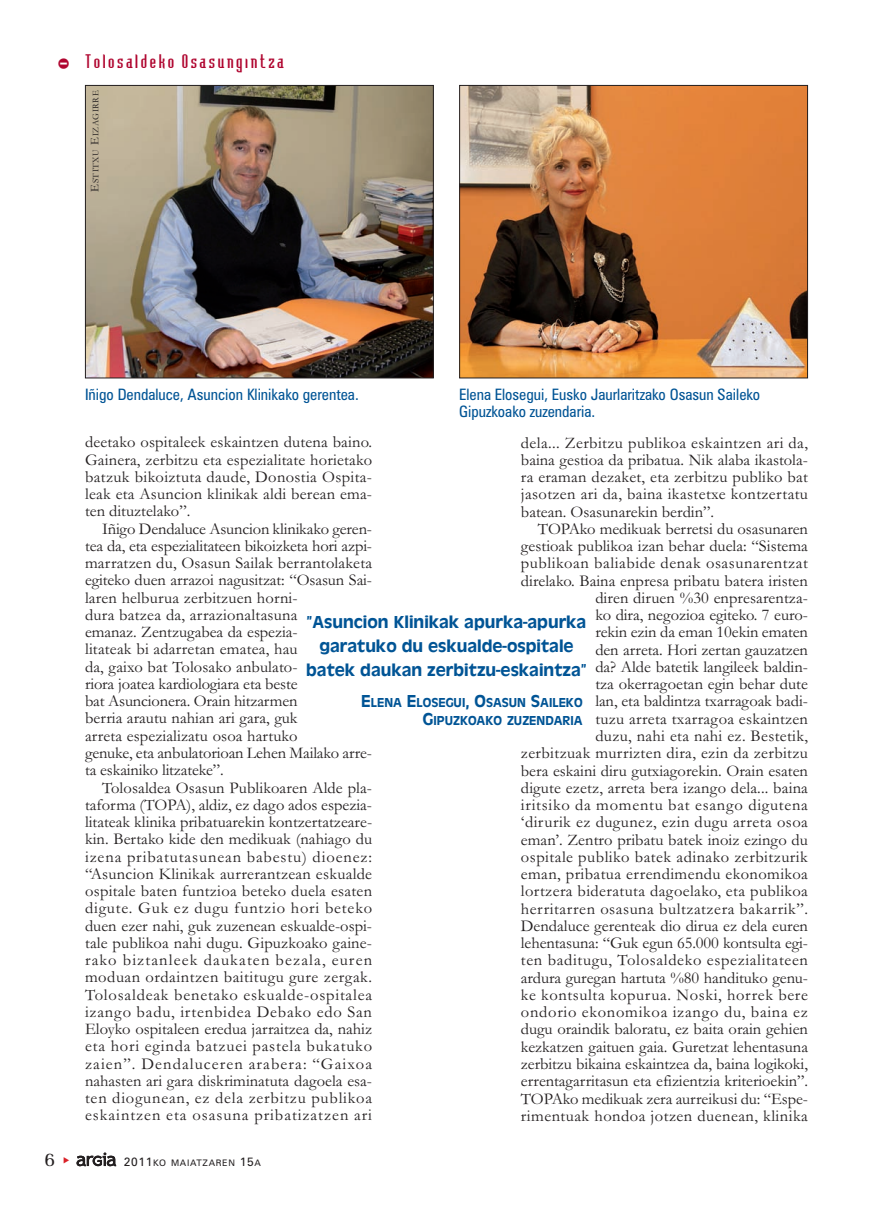
<style>
.page{position:relative;width:893px;height:1212px;background:#fff}
.page>*{position:absolute;margin:0;border:0;box-sizing:border-box;transform-origin:0 0}
.t1{font:19.5px "Memoir";color:#231f20}
.t2{font:18px/24px "Antique Olive";color:#005495;text-align:center}
.t3{font:18px "Bodiac";letter-spacing:.145em;color:#b00630}
.t4{font:16.5px/17.2px "Garamond";color:#231f20;text-align:justify}
.t5{font:condensed 15.75px/17.2px "Zurich BT";color:#005495}
.t6{font:13.5px/18px "Antique Olive";color:#005495;text-align:right}
.t7{font:9px "Zurich BT";letter-spacing:.075em;color:#231f20}
.t8{font:9px "Garamond";letter-spacing:.06em;color:#231f20}
.s1{font-size:30px}
.s2{font-size:12px}
.s3{font-size:18px}
</style>
<div class="page">
<svg style="left:77px;top:1152px;width:39px;height:14px"></svg>
<img style="left:87px;top:87px;width:345px;height:289px">
<div style="left:85px;top:85px;width:349px;height:293px;border:1px solid #231f20"></div>
<img style="left:461px;top:87px;width:345px;height:289px">
<div style="left:459px;top:85px;width:349px;height:293px;border:1px solid #231f20"></div>
<p class="t3" style="left:57px;top:55px;width:228px"><span class="s1">-</span> Tolosaldeko Osasungintza</p>
<p class="t8" style="left:92px;top:192px;width:103px;rotate:-90deg"><span class="s2">E</span>STITXU <span class="s2">E</span>IZAGIRRE</p>
<p class="t5" style="left:85px;top:387px;width:275px">Iñigo Dendaluce, Asuncion Klinikako gerentea.</p>
<p class="t5" style="left:459px;top:387px;width:302px">Elena Elosegui, Eusko Jaurlaritzako Osasun Saileko<br>Gipuzkoako zuzendaria.</p>
<p class="t4" style="left:85px;top:435px;width:289px">deetako ospitaleek eskaintzen dutena baino.<br>Gainera, zerbitzu eta espezialitate horietako batzuk bikoiztuta daude, Donostia Ospita&shy;leak eta Asuncion klinikak aldi berean ema&shy;ten dituztelako”.</p>
<p class="t4" style="left:85px;top:522px;width:289px;text-align:left;text-indent:17px">Iñigo Dendaluce Asuncion klinikako geren&shy;tea da, eta espezialitateen bikoizketa hori azpi&shy;marratzen du, Osasun Sailak berrantolaketa egiteko duen arrazoi nagusitzat: “Osasun Sai&shy;laren helburua zerbitzuen horni-<br>dura batzea da, arrazionaltasuna<br>emanaz. Zentzugabea da espezia-<br>litateak bi adarretan ematea, hau<br>da, gaixo bat Tolosako anbulato-<br>riora joatea kardiologiara eta beste<br>bat Asuncionera. Orain hitzarmen<br>berria arautu nahian ari gara, guk<br>arreta espezializatu osoa hartuko<br>genuke, eta anbulatorioan Lehen Mailako arre&shy;ta eskainiko litzateke”.</p>
<p class="t4" style="left:85px;top:780px;width:289px;text-indent:17px">Tolosaldea Osasun Publikoaren Alde pla&shy;taforma (TOPA), aldiz, ez dago ados espezia&shy;litateak klinika pribatuarekin kontzertatzeare&shy;kin. Bertako kide den medikuak (nahiago du izena pribatutasunean babestu) dioenez: “Asuncion Klinikak aurrerantzean eskualde ospitale baten funtzioa beteko duela esaten digute. Guk ez dugu funtzio hori beteko duen ezer nahi, guk zuzenean eskualde-ospi&shy;tale publikoa nahi dugu. Gipuzkoako gaine&shy;rako biztanleek daukaten bezala, euren moduan ordaintzen baititugu gure zergak.<br>Tolosaldeak benetako eskualde-ospitalea izango badu, irtenbidea Debako edo San Eloyko ospitaleen eredua jarraitzea da, nahiz eta hori eginda batzuei pastela bukatuko zaien”. Dendaluceren arabera: “Gaixoa nahasten ari gara diskriminatuta dagoela esa&shy;ten diogunean, ez dela zerbitzu publikoa eskaintzen eta osasuna pribatizatzen ari</p>
<p class="t4" style="left:521px;top:436px;width:289px">dela... Zerbitzu publikoa eskaintzen ari da, baina gestioa da pribatua. Nik alaba ikastola&shy;ra eraman dezaket, eta zerbitzu publiko bat jasotzen ari da, baina ikastetxe kontzertatu batean. Osasunarekin berdin”.</p>
<p class="t4" style="left:521px;top:522px;width:289px;text-align:right">TOPAko medikuak berretsi du osasunaren gestioak publikoa izan behar duela: “Sistema publikoan baliabide denak osasunarentzat direlako. Baina enpresa pribatu batera iristen diren diruen %30 enpresarentza-<br>ko dira, negozioa egiteko. 7 euro-<br>rekin ezin da eman 10ekin ematen<br>den arreta. Hori zertan gauzatzen<br>da? Alde batetik langileek baldin-<br>tza okerragoetan egin behar dute<br>lan, eta baldintza txarragoak badi-<br>tuzu arreta txarragoa eskaintzen<br>duzu, nahi eta nahi ez. Bestetik,<br>zerbitzuak murrizten dira, ezin da zerbitzu bera eskaini diru gutxiagorekin. Orain esaten digute ezetz, arreta bera izango dela... baina iritsiko da momentu bat esango digutena ‘dirurik ez dugunez, ezin dugu arreta osoa eman’. Zentro pribatu batek inoiz ezingo du ospitale publiko batek adinako zerbitzurik eman, pribatua errendimendu ekonomikoa lortzera bideratuta dagoelako, eta publikoa herritarren osasuna bultzatzera bakarrik”.<br>Dendaluce gerenteak dio dirua ez dela euren lehentasuna: “Guk egun 65.000 kontsulta egi&shy;ten baditugu, Tolosaldeko espezialitateen ardura guregan hartuta %80 handituko genu&shy;ke kontsulta kopurua. Noski, horrek bere ondorio ekonomikoa izango du, baina ez dugu oraindik baloratu, ez baita orain gehien kezkatzen gaituen gaia. Guretzat lehentasuna zerbitzu bikaina eskaintzea da, baina logikoki, errentagarritasun eta efizientzia kriterioekin”.<br>TOPAko medikuak zera aurreikusi du: “Espe&shy;rimentuak hondoa jotzen duenean, klinika</p>
<p class="t2" style="left:306px;top:611px;width:282px">”Asuncion Klinikak apurka-apurka garatuko du eskualde-ospitale batek daukan zerbitzu-eskaintza”</p>
<p class="t6" style="left:361px;top:694px;width:223px"><span class="s3">E</span>LENA <span class="s3">E</span>LOSEGUI<span class="s3">, O</span>SASUN <span class="s3">S</span>AILEKO<br><span class="s3">G</span>IPUZKOAKO ZUZENDARIA</p>
<p class="t1" style="left:44px;top:1151px;width:12px">6</p>
<p class="t7" style="left:124px;top:1160px;width:138px"><span class="s2">2011</span>KO MAIATZAREN <span class="s2">15</span>A</p>
</div>
